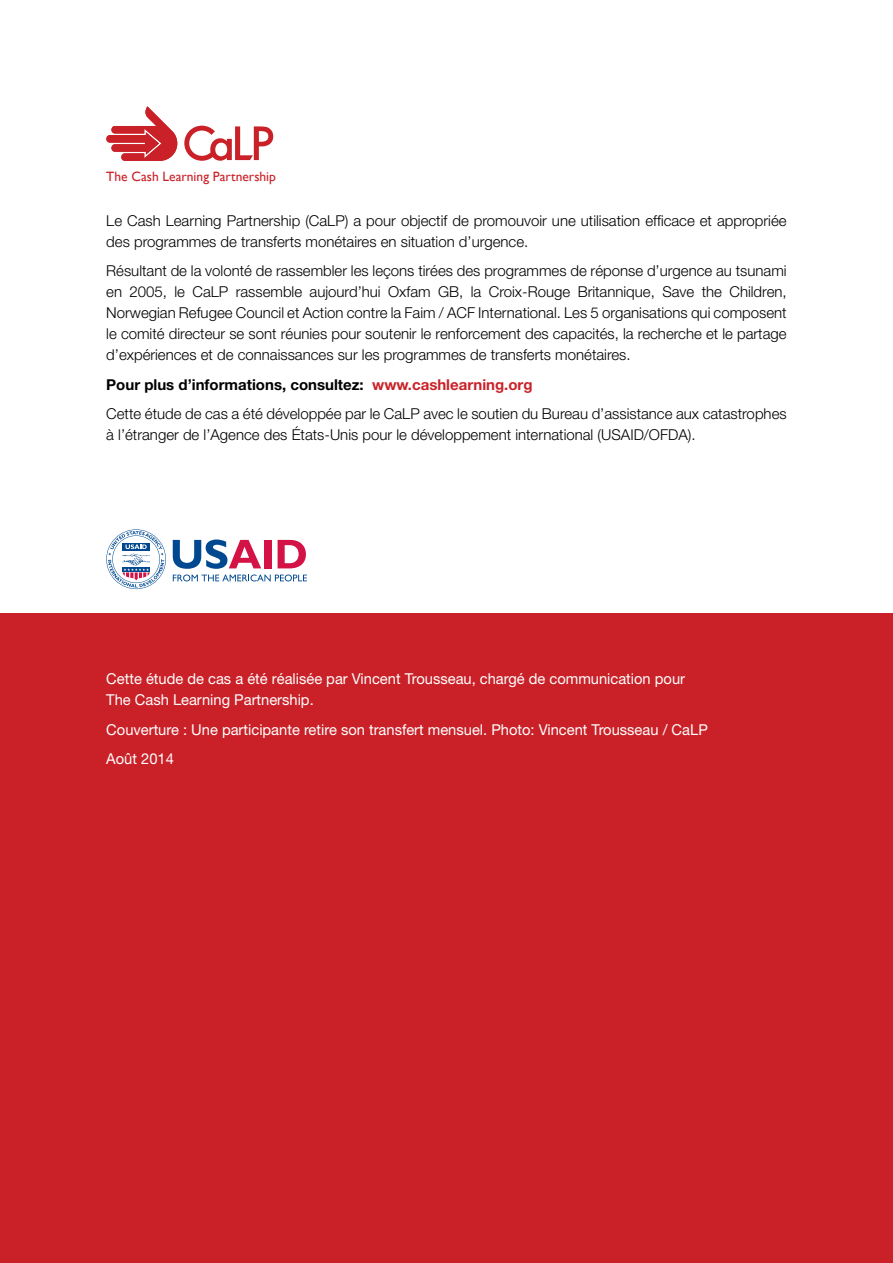
<style>
.page{position:relative;width:893px;height:1263px;background:#fff}
.page>*{position:absolute;margin:0;border:0;box-sizing:border-box;transform-origin:0 0}
.t1{font:300 15px/21px "Helvetica Neue";color:#000}
.t2{font:15px/21px "Helvetica Neue";color:#fff}
.t3{font:13.5px "Gill Sans";color:#ca2128}
.s1{font-weight:700}
.s2{font-weight:700;color:#ca2128}
</style>
<div class="page">
<div style="left:0;top:613px;width:893px;height:650px;background:#ca2128"></div>
<svg style="left:106px;top:106px;width:71px;height:55px"></svg>
<svg style="left:184px;top:126px;width:89px;height:35px"></svg>
<svg style="left:173px;top:539px;width:134px;height:42px"></svg>
<svg style="left:106px;top:529px;width:60px;height:60px"></svg>
<p class="t3" style="left:106px;top:168px;width:171px">The Cash Learning Partnership</p>
<p class="t1" style="left:106px;top:210px;width:682px">Le Cash Learning Partnership (CaLP) a pour objectif de promouvoir une utilisation efficace et appropriée des programmes de transferts monétaires en situation d’urgence.</p>
<p class="t1" style="left:106px;top:260px;width:682px;text-align:justify">Résultant de la volonté de rassembler les leçons tirées des programmes de réponse d’urgence au tsunami en 2005, le CaLP rassemble aujourd’hui Oxfam GB, la Croix-Rouge Britannique, Save the Children, Norwegian Refugee Council et Action contre la Faim / ACF International. Les 5 organisations qui composent le comité directeur se sont réunies pour soutenir le renforcement des capacités, la recherche et le partage d’expériences et de connaissances sur les programmes de transferts monétaires.</p>
<p class="t1" style="left:106px;top:369px;width:682px;line-height:29.5px"><span class="s1">Pour plus d’informations, consultez:</span> <span class="s2">www.cashlearning.org<br></span>Cette étude de cas a été développée par le CaLP avec le soutien du Bureau d’assistance aux catastrophes</p>
<p class="t1" style="left:106px;top:424px;width:591px">à l’étranger de l’Agence des États-Unis pour le développement international (USAID/OFDA).</p>
<p class="t2" style="left:106px;top:668px;width:580px">Cette étude de cas a été réalisée par Vincent Trousseau, chargé de communication pour<br>The Cash Learning Partnership.</p>
<p class="t2" style="left:106px;top:714px;width:603px;line-height:29.5px">Couverture : Une participante retire son transfert mensuel. Photo: Vincent Trousseau / CaLP<br>Août 2014</p>
</div>
